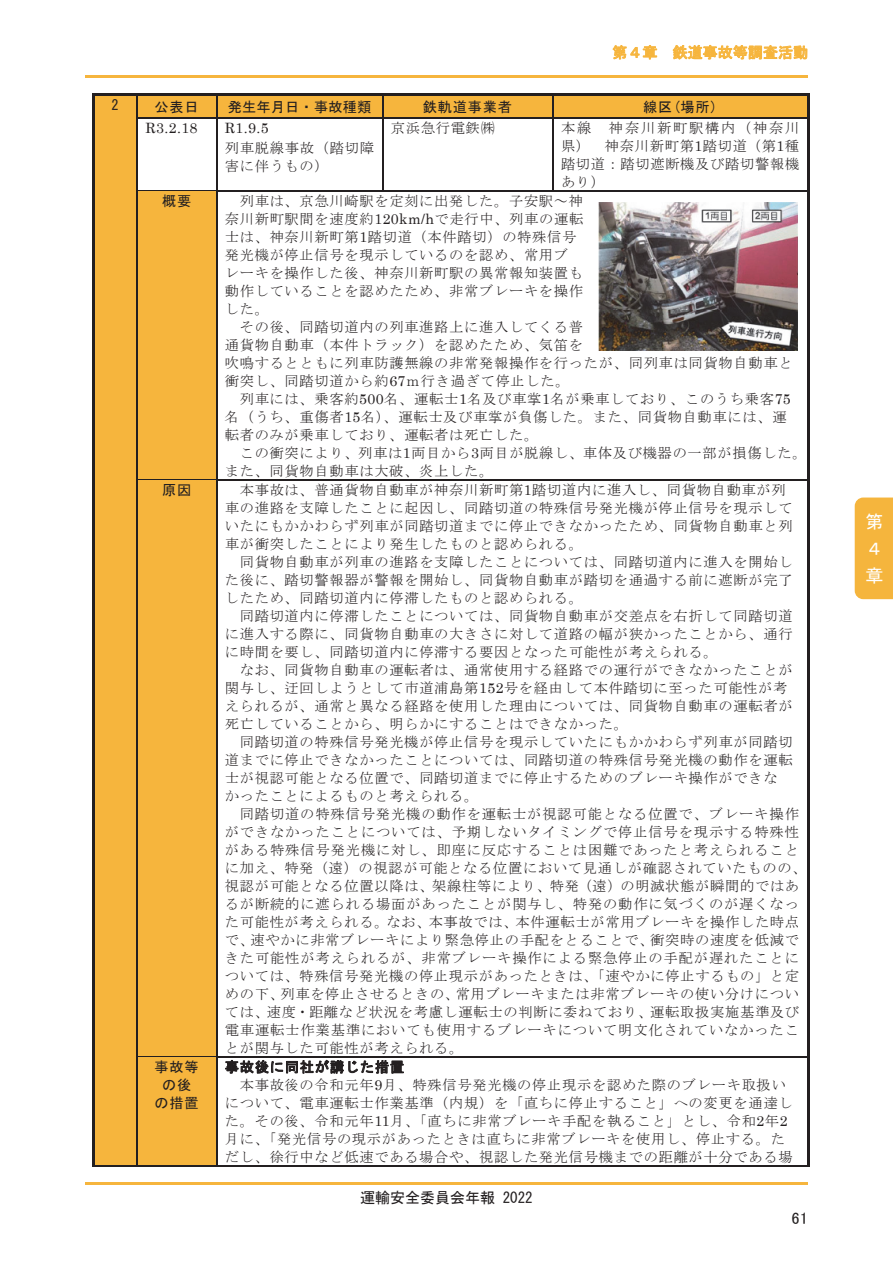
<style>
.page{position:relative;width:893px;height:1263px;background:#fff}
.page>*{position:absolute;margin:0;border:0;box-sizing:border-box;transform-origin:0 0}
.t1{font:18px/27px "MS Gothic";color:#fff}
.t2{font:16.5px "MS P Gothic";color:#231f20}
.t3{font:15px "MS Gothic";color:#231f20}
.t4{font:15px "MS Gothic";color:#f6b53d}
.t5{font:14.25px/18px "MS Mincho";letter-spacing:.05em;color:#231f20}
.t6{font:14.25px/18px "MS Gothic";letter-spacing:.05em;color:#231f20;text-align:center}
.t7{font:14.25px "Century";color:#231f20}
.t8{font:14.25px "MS Gothic";letter-spacing:.005em;color:#231f20}
.s1{font-family:"Century"}
</style>
<div class="page">
<hr style="left:85px;top:75px;width:723px;height:3px;background:#f6b53d">
<hr style="left:85px;top:1182px;width:723px;height:2px;background:#f6b53d">
<div style="left:94px;top:96px;width:43px;height:1070px;background:#f6b53d"></div>
<div style="left:138px;top:96px;width:78px;height:21px;background:#f6b53d"></div>
<div style="left:217px;top:96px;width:165px;height:21px;background:#f6b53d"></div>
<div style="left:383px;top:96px;width:169px;height:21px;background:#f6b53d"></div>
<div style="left:553px;top:96px;width:254px;height:21px;background:#f6b53d"></div>
<hr style="left:92px;top:94px;width:717px;height:2px;background:#231f20">
<hr style="left:92px;top:96px;width:2px;height:21px;background:#231f20">
<hr style="left:807px;top:96px;width:2px;height:21px;background:#231f20">
<svg style="left:137px;top:96px;width:1px;height:22px"></svg>
<hr style="left:138px;top:117px;width:78px;height:1px;background:#231f20">
<svg style="left:216px;top:96px;width:1px;height:22px"></svg>
<hr style="left:217px;top:117px;width:165px;height:1px;background:#231f20">
<svg style="left:382px;top:96px;width:1px;height:22px"></svg>
<hr style="left:383px;top:117px;width:169px;height:1px;background:#231f20">
<svg style="left:552px;top:96px;width:1px;height:22px"></svg>
<hr style="left:553px;top:117px;width:254px;height:1px;background:#231f20">
<hr style="left:92px;top:118px;width:2px;height:72px;background:#231f20">
<hr style="left:137px;top:118px;width:1px;height:72px;background:#231f20">
<hr style="left:216px;top:118px;width:1px;height:72px;background:#231f20">
<hr style="left:382px;top:118px;width:1px;height:72px;background:#231f20">
<hr style="left:552px;top:118px;width:1px;height:72px;background:#231f20">
<hr style="left:807px;top:118px;width:2px;height:72px;background:#231f20">
<div style="left:138px;top:191px;width:78px;height:288px;background:#f6b53d"></div>
<hr style="left:138px;top:190px;width:78px;height:1px;background:#231f20">
<hr style="left:217px;top:190px;width:590px;height:1px;background:#231f20">
<hr style="left:92px;top:191px;width:2px;height:288px;background:#231f20">
<hr style="left:137px;top:191px;width:1px;height:288px;background:#231f20">
<hr style="left:216px;top:191px;width:1px;height:288px;background:#231f20">
<hr style="left:807px;top:191px;width:2px;height:288px;background:#231f20">
<div style="left:138px;top:480px;width:78px;height:576px;background:#f6b53d"></div>
<hr style="left:138px;top:479px;width:78px;height:1px;background:#231f20">
<hr style="left:217px;top:479px;width:590px;height:1px;background:#231f20">
<hr style="left:92px;top:480px;width:2px;height:576px;background:#231f20">
<hr style="left:137px;top:480px;width:1px;height:576px;background:#231f20">
<hr style="left:216px;top:480px;width:1px;height:576px;background:#231f20">
<hr style="left:807px;top:480px;width:2px;height:576px;background:#231f20">
<div style="left:138px;top:1058px;width:78px;height:108px;background:#f6b53d"></div>
<hr style="left:138px;top:1056px;width:78px;height:2px;background:#231f20">
<hr style="left:217px;top:1056px;width:590px;height:2px;background:#231f20">
<hr style="left:92px;top:1058px;width:2px;height:108px;background:#231f20">
<hr style="left:92px;top:1166px;width:45px;height:1px;background:#231f20">
<hr style="left:137px;top:1058px;width:1px;height:109px;background:#231f20">
<hr style="left:138px;top:1166px;width:78px;height:1px;background:#231f20">
<hr style="left:216px;top:1058px;width:1px;height:109px;background:#231f20">
<hr style="left:217px;top:1166px;width:590px;height:1px;background:#231f20">
<hr style="left:807px;top:1058px;width:2px;height:109px;background:#231f20">
<img style="left:598px;top:202px;width:200px;height:149px">
<div style="left:855px;top:497px;width:38px;height:102px;background:#f5b53d"></div>
<p class="t4" style="left:612px;top:45px;width:197px">第４章 鉄道事故等調査活動</p>
<p class="t6" style="left:112px;top:96px;width:9px">2</p>
<p class="t6" style="left:155px;top:98px;width:46px">公表日</p>
<p class="t8" style="left:228px;top:100px;width:145px">発生年月日・事故種類</p>
<p class="t6" style="left:423px;top:98px;width:90px">鉄軌道事業者</p>
<p class="t6" style="left:643px;top:98px;width:76px">線区(場所)</p>
<p class="t7" style="left:146px;top:115px;width:54px">R3.2.18</p>
<p class="t7" style="left:225px;top:115px;width:45px">R1.9.5</p>
<p class="t5" style="left:225px;top:139px;width:151px">列車脱線事故（踏切障害に伴うもの）</p>
<p class="t5" style="left:391px;top:118px;width:105px">京浜急行電鉄㈱</p>
<p class="t5" style="left:561px;top:118px;width:240px;text-align:justify">本線 神奈川新町駅構内（神奈川県） 神奈川新町第<span class="s1">1</span>踏切道（第<span class="s1">1</span>種踏切道：踏切遮断機及び踏切警報機あり）</p>
<p class="t6" style="left:162px;top:192px;width:31px">概要</p>
<p class="t5" style="left:225px;top:192px;width:360px;text-indent:15px">列車は、京急川崎駅を定刻に出発した。子安駅～神奈川新町駅間を速度約<span class="s1">120km/h</span>で走行中、列車の運転士は、神奈川新町第<span class="s1">1</span>踏切道（本件踏切）の特殊信号発光機が停止信号を現示しているのを認め、常用ブレーキを操作した後、神奈川新町駅の異常報知装置も動作していることを認めたため、非常ブレーキを操作した。</p>
<p class="t5" style="left:225px;top:318px;width:569px;text-indent:15px">その後、同踏切道内の列車進路上に進入してくる普<br>通貨物自動車（本件トラック）を認めたため、気笛を<br>吹鳴するとともに列車防護無線の非常発報操作を行ったが、同列車は同貨物自動車と衝突し、同踏切道から約<span class="s1">67</span>ｍ行き過ぎて停止した。</p>
<p class="t5" style="left:225px;top:390px;width:567px;text-indent:15px">列車には、乗客約<span class="s1">500</span>名、運転士<span class="s1">1</span>名及び車掌<span class="s1">1</span>名が乗車しており、このうち乗客<span class="s1">75</span>名（うち、重傷者<span class="s1">15</span>名）、運転士及び車掌が負傷した。また、同貨物自動車には、運転者のみが乗車しており、運転者は死亡した。</p>
<p class="t5" style="left:225px;top:444px;width:583px;text-indent:15px">この衝突により、列車は<span class="s1">1</span>両目から<span class="s1">3</span>両目が脱線し、車体及び機器の一部が損傷した。また、同貨物自動車は大破、炎上した。</p>
<p class="t6" style="left:162px;top:481px;width:31px">原因</p>
<p class="t5" style="left:225px;top:481px;width:569px;text-indent:15px">本事故は、普通貨物自動車が神奈川新町第<span class="s1">1</span>踏切道内に進入し、同貨物自動車が列車の進路を支障したことに起因し、同踏切道の特殊信号発光機が停止信号を現示していたにもかかわらず列車が同踏切道までに停止できなかったため、同貨物自動車と列車が衝突したことにより発生したものと認められる。</p>
<p class="t5" style="left:225px;top:553px;width:569px;text-align:justify;text-indent:15px">同貨物自動車が列車の進路を支障したことについては、同踏切道内に進入を開始した後に、踏切警報器が警報を開始し、同貨物自動車が踏切を通過する前に遮断が完了したため、同踏切道内に停滞したものと認められる。</p>
<p class="t5" style="left:225px;top:607px;width:569px;text-align:justify;text-indent:15px">同踏切道内に停滞したことについては、同貨物自動車が交差点を右折して同踏切道に進入する際に、同貨物自動車の大きさに対して道路の幅が狭かったことから、通行に時間を要し、同踏切道内に停滞する要因となった可能性が考えられる。</p>
<p class="t5" style="left:225px;top:661px;width:569px;text-indent:15px">なお、同貨物自動車の運転者は、通常使用する経路での運行ができなかったことが関与し、迂回しようとして市道浦島第<span class="s1">152</span>号を経由して本件踏切に至った可能性が考えられるが、通常と異なる経路を使用した理由については、同貨物自動車の運転者が死亡していることから、明らかにすることはできなかった。</p>
<p class="t5" style="left:225px;top:733px;width:569px;text-indent:15px">同踏切道の特殊信号発光機が停止信号を現示していたにもかかわらず列車が同踏切道までに停止できなかったことについては、同踏切道の特殊信号発光機の動作を運転士が視認可能となる位置で、同踏切道までに停止するためのブレーキ操作ができなかったことによるものと考えられる。</p>
<p class="t5" style="left:225px;top:805px;width:583px;text-indent:15px">同踏切道の特殊信号発光機の動作を運転士が視認可能となる位置で、ブレーキ操作ができなかったことについては、予期しないタイミングで停止信号を現示する特殊性がある特殊信号発光機に対し、即座に反応することは困難であったと考えられることに加え、特発（遠）の視認が可能となる位置において見通しが確認されていたものの、視認が可能となる位置以降は、架線柱等により、特発（遠）の明滅状態が瞬間的ではあるが断続的に遮られる場面があったことが関与し、特発の動作に気づくのが遅くなった可能性が考えられる。なお、本事故では、本件運転士が常用ブレーキを操作した時点で、速やかに非常ブレーキにより緊急停止の手配をとることで、衝突時の速度を低減できた可能性が考えられるが、非常ブレーキ操作による緊急停止の手配が遅れたことについては、特殊信号発光機の停止現示があったときは、「速やかに停止するもの」と定めの下、列車を停止させるときの、常用ブレーキまたは非常ブレーキの使い分けについては、速度・距離など状況を考慮し運転士の判断に委ねており、運転取扱実施基準及び電車運転士作業基準においても使用するブレーキについて明文化されていなかったことが関与した可能性が考えられる。</p>
<p class="t6" style="left:155px;top:1058px;width:46px">事故等の後の措置</p>
<p class="t6" style="left:225px;top:1058px;width:181px">事故後に同社が講じた措置</p>
<p class="t5" style="left:225px;top:1076px;width:569px;text-align:center">本事故後の令和元年<span class="s1">9</span>月、特殊信号発光機の停止現示を認めた際のブレーキ取扱い<br>について、電車運転士作業基準（内規）を「直ちに停止すること」への変更を通達した。その後、令和元年<span class="s1">11</span>月、「直ちに非常ブレーキ手配を執ること」とし、令和<span class="s1">2</span>年<span class="s1">2</span>月に、「発光信号の現示があったときは直ちに非常ブレーキを使用し、停止する。ただし、徐行中など低速である場合や、視認した発光信号機までの距離が十分である場</p>
<p class="t3" style="left:360px;top:1190px;width:174px">運輸安全委員会年報 2022</p>
<p class="t2" style="left:791px;top:1210px;width:18px">61</p>
<p class="t1" style="left:865px;top:508px;width:19px">第<br>４章</p>
</div>
